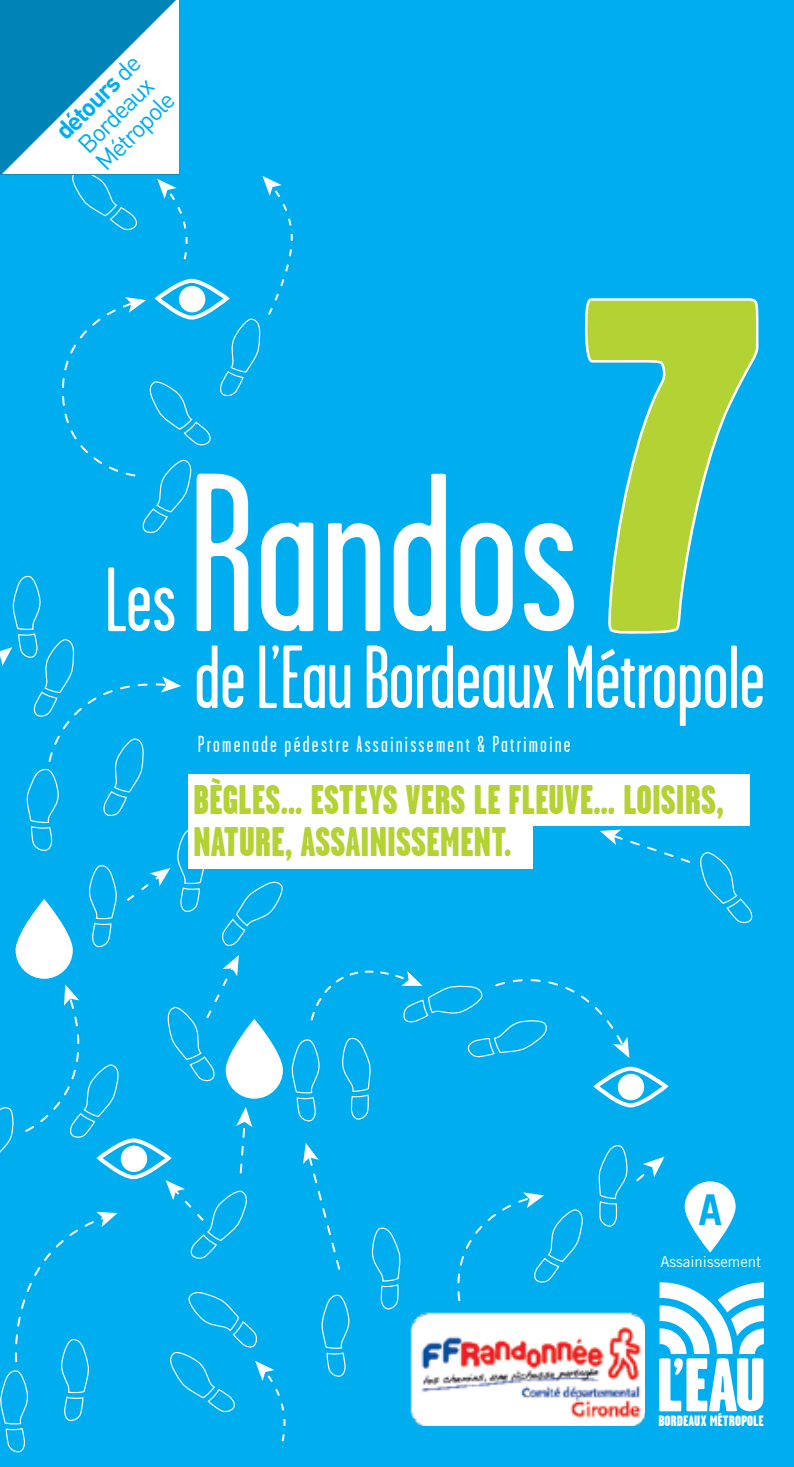
<style>
.page{position:relative;width:794px;height:1467px;background:#00aeef}
.page>*{position:absolute;margin:0;border:0;box-sizing:border-box;transform-origin:0 0}
.t1{font:900 475.5px "Garage Gothic";color:#b3d234}
.t2{font:225px "Garage Gothic";color:#fff}
.t3{font:91px "Garage Gothic";color:#fff}
.t4{font:89.5px "Garage Gothic";letter-spacing:-.01em;color:#fff}
.t5{font:700 42.5px "Trade Gothic";color:#00aeef}
.t6{font:900 41.5px/42.5px "Garage Gothic";color:#b3d234;scale:.93 1}
.t7{font:25px/25px "DIN";color:#00aeef}
.t8{font:23px "Garage Gothic";letter-spacing:.1em;color:#fff}
.t9{font:900 15px "Garage Gothic";color:#fff}
.t10{font:15px "Trade Gothic";color:#fff}
.s1{font-weight:700}
</style>
<div class="page">
<img style="left:411px;top:1312px;width:234px;height:114px">
<svg style="left:683px;top:1180px;width:54px;height:74px;fill:#fff"></svg>
<svg style="left:659px;top:1282px;width:105px;height:129px"></svg>
<svg style="left:62px;top:297px;width:149px;height:237px"></svg>
<svg style="left:220px;top:176px;width:73px;height:221px"></svg>
<svg style="left:158px;top:281px;width:69px;height:37px"></svg>
<div style="left:156px;top:279px;width:73px;height:41px;border:4px solid #fff;border-radius:50%"></div>
<div style="left:179px;top:286px;width:26px;height:26px;background:#fff;border-radius:50%"></div>
<svg style="left:700px;top:852px;width:53px;height:72px"></svg>
<svg style="left:600px;top:830px;width:90px;height:33px"></svg>
<svg style="left:321px;top:1294px;width:28px;height:83px"></svg>
<svg style="left:598px;top:1145px;width:30px;height:82px"></svg>
<svg style="left:371px;top:1227px;width:30px;height:83px"></svg>
<svg style="left:291px;top:971px;width:338px;height:151px"></svg>
<svg style="left:303px;top:1143px;width:37px;height:127px"></svg>
<svg style="left:636px;top:1157px;width:28px;height:24px"></svg>
<svg style="left:502px;top:1205px;width:9px;height:6px"></svg>
<svg style="left:475px;top:1214px;width:21px;height:20px"></svg>
<svg style="left:465px;top:1240px;width:7px;height:9px"></svg>
<svg style="left:460px;top:1256px;width:4px;height:10px"></svg>
<svg style="left:457px;top:1273px;width:3px;height:10px"></svg>
<svg style="left:457px;top:1291px;width:3px;height:10px"></svg>
<svg style="left:518px;top:1192px;width:65px;height:91px"></svg>
<svg style="left:596px;top:1069px;width:69px;height:36px"></svg>
<div style="left:594px;top:1067px;width:73px;height:40px;border:4px solid #fff;border-radius:50%"></div>
<div style="left:618px;top:1074px;width:26px;height:26px;background:#fff;border-radius:50%"></div>
<svg style="left:222px;top:881px;width:61px;height:65px"></svg>
<svg style="left:0;top:1107px;width:14px;height:46px"></svg>
<svg style="left:0;top:1212px;width:118px;height:241px"></svg>
<svg style="left:25px;top:984px;width:94px;height:154px"></svg>
<svg style="left:166px;top:1180px;width:81px;height:79px"></svg>
<svg style="left:240px;top:1163px;width:2px;height:10px"></svg>
<svg style="left:241px;top:1146px;width:3px;height:10px"></svg>
<svg style="left:236px;top:1107px;width:16px;height:31px"></svg>
<svg style="left:167px;top:955px;width:72px;height:128px"></svg>
<svg style="left:283px;top:1419px;width:2px;height:7px"></svg>
<svg style="left:282px;top:1434px;width:3px;height:7px"></svg>
<svg style="left:170px;top:1292px;width:114px;height:121px"></svg>
<svg style="left:99px;top:1140px;width:69px;height:37px"></svg>
<div style="left:97px;top:1138px;width:73px;height:41px;border:4px solid #fff;border-radius:50%"></div>
<div style="left:121px;top:1146px;width:26px;height:26px;background:#fff;border-radius:50%"></div>
<div style="left:16px;top:899px;width:57px;height:80px;background:#fff;border-radius:29px"></div>
<svg style="left:226px;top:1019px;width:57px;height:80px;fill:#fff"></svg>
<svg style="left:185px;top:237px;width:3px;height:7px"></svg>
<svg style="left:184px;top:252px;width:3px;height:7px"></svg>
<svg style="left:0;top:575px;width:204px;height:373px"></svg>
<svg style="left:0;top:0;width:186px;height:231px"></svg>
<div style="left:188px;top:774px;width:562px;height:51px;background:#fff"></div>
<div style="left:188px;top:822px;width:344px;height:47px;background:#fff"></div>
<svg style="left:584px;top:298px;width:175px;height:336px"></svg>
<p class="t7" style="left:51px;top:126px;width:110px;rotate:-45deg"><span class="s1">détours</span> de<br>Bordeaux<br>Métropole</p>
<h3 class="t3" style="left:105px;top:553px;width:73px">Les</h3>
<h1 class="t1" style="left:571px;top:208px;width:202px">7</h1>
<h2 class="t2" style="left:188px;top:438px;width:392px">Randos</h2>
<h3 class="t4" style="left:194px;top:631px;width:573px">de L’Eau Bordeaux Métropole</h3>
<p class="t8" style="left:198px;top:732px;width:374px">Promenade pédestre Assainissement &amp; Patrimoine</p>
<p class="t6" style="left:193px;top:778px;width:572px">BÈGLES… ESTEYS VERS LE FLEUVE… LOISIRS,<br>NATURE, ASSAINISSEMENT.</p>
<p class="t5" style="left:698px;top:1183px;width:25px">A</p>
<p class="t10" style="left:660px;top:1252px;width:102px">Assainissement</p>
<p class="t9" style="left:658px;top:1412px;width:107px">BORDEAUX MÉTROPOLE</p>
</div>
